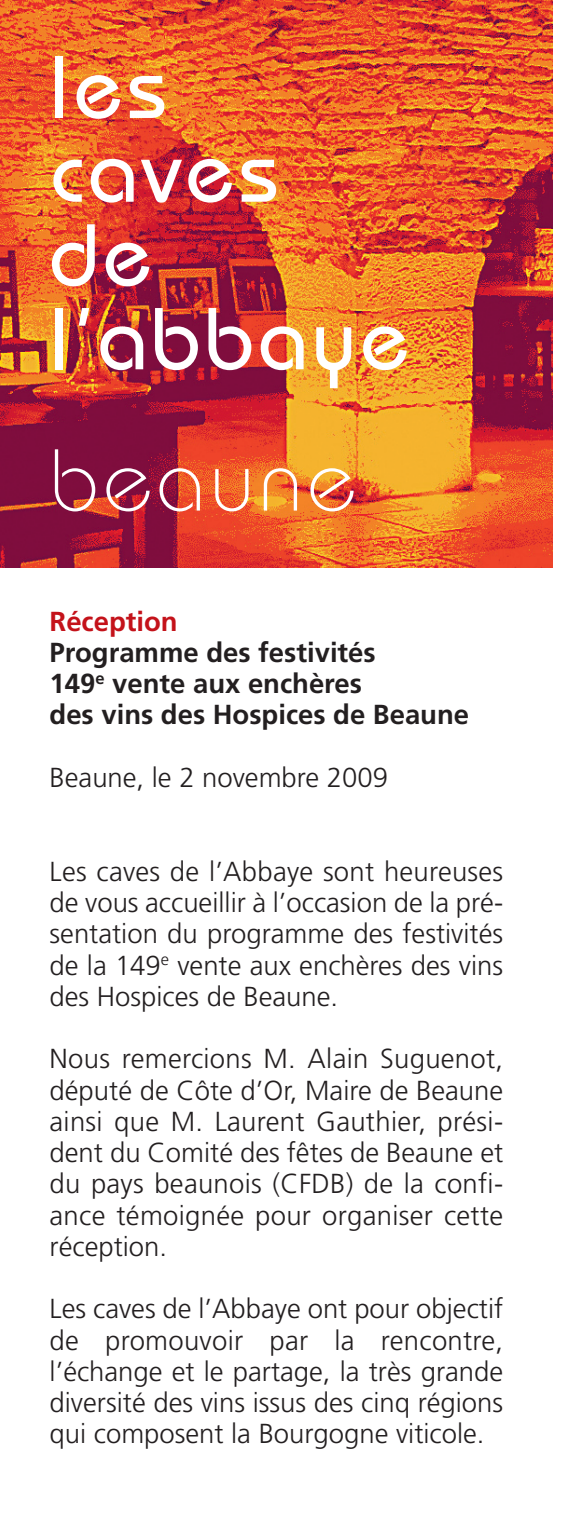
<style>
.page{position:relative;width:567px;height:1517px;background:#fff}
.page>*{position:absolute;margin:0;border:0;box-sizing:border-box;transform-origin:0 0}
.t1{font:500 87.5px/83.8px "Bauhaus";letter-spacing:.055em;color:#fff}
.t2{font:300 87.5px "Bauhaus";letter-spacing:.055em;color:#fff}
.t3{font:300 27.5px/31.2px "Frutiger";color:#231f20;text-align:justify}
.t4{font:700 27.5px/31.2px "Frutiger";color:#231f20}
.t5{font:700 27.5px "Frutiger";color:#c4121a}
</style>
<div class="page">
<img style="left:0;top:0;width:553px;height:567px">
<h1 class="t1" style="left:50px;top:55px;width:361px">les caves<br>de l’abbaye</h1>
<h1 class="t2" style="left:50px;top:449px;width:308px">beaune</h1>
<p class="t5" style="left:50px;top:610px;width:130px">Réception</p>
<p class="t4" style="left:50px;top:639px;width:421px">Programme des festivités<br>149<sup>e</sup> vente aux enchères<br>des vins des Hospices de Beaune</p>
<p class="t3" style="left:50px;top:764px;width:340px">Beaune, le 2 novembre 2009</p>
<p class="t3" style="left:50px;top:857px;width:455px">Les caves de l’Abbaye sont heureuses de vous accueillir à l’occasion de la pré&shy;sentation du programme des festivités de la 149<sup>e</sup> vente aux enchères des vins des Hospices de Beaune.</p>
<p class="t3" style="left:50px;top:1045px;width:455px">Nous remercions M. Alain Suguenot, député de Côte d’Or, Maire de Beaune ainsi que M. Laurent Gauthier, prési&shy;dent du Comité des fêtes de Beaune et du pays beaunois (CFDB) de la confi&shy;ance témoignée pour organiser cette réception.</p>
<p class="t3" style="left:50px;top:1295px;width:455px">Les caves de l’Abbaye ont pour objectif de promouvoir par la rencontre, l’échange et le partage, la très grande diversité des vins issus des cinq régions qui composent la Bourgogne viticole.</p>
</div>
